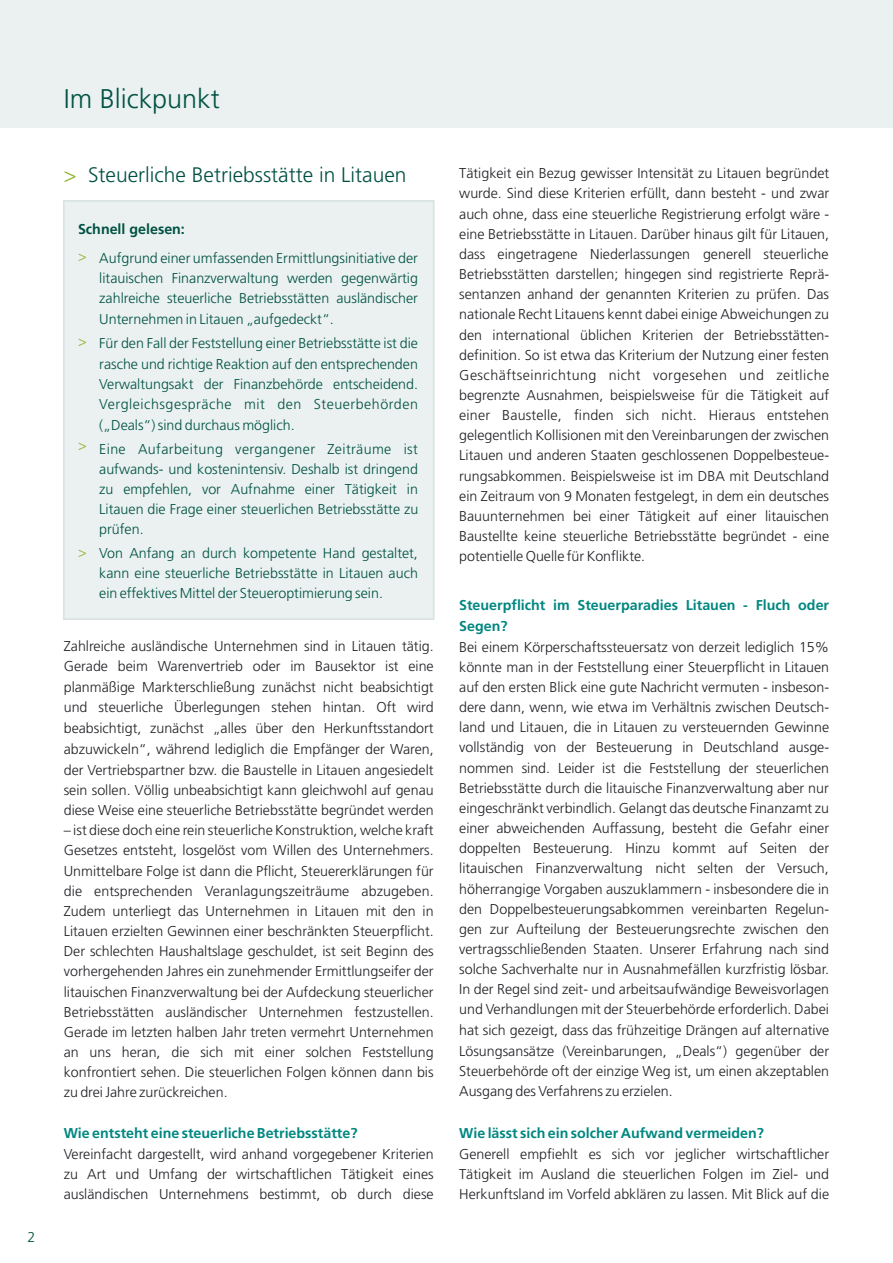
<style>
.page{position:relative;width:893px;height:1263px;background:#fff}
.page>*{position:absolute;margin:0;border:0;box-sizing:border-box;transform-origin:0 0}
.t1{font:27px "Rim Frutiger";color:#005143}
.t2{font:21px "Rim Frutiger";color:#005143}
.t3{font:14.25px/20.1px "Rim Frutiger";color:#212126;text-align:justify}
.t4{font:14.25px/20.1px "Rim Frutiger";color:#005143;text-align:justify}
.t5{font:700 14.25px/21.1px "Rim Frutiger";color:#008780}
.t6{font:14.25px "Rim Frutiger";color:#8fb530}
.s1{color:#8fb530}
.s2{font-weight:700}
.s3{font-family:"Frutiger";font-weight:300}
</style>
<div class="page">
<div style="left:63px;top:200px;width:372px;height:420px;background:#eaf1f0;border:2px solid #d8e4e2"></div>
<div style="left:0;top:0;width:893px;height:128px;background:#eaf1f0"></div>
<p class="t4" style="left:28px;top:1228px;width:9px">2</p>
<h1 class="t1" style="left:64px;top:86px;width:158px">Im Blickpunkt</h1>
<h2 class="t2" style="left:64px;top:165px;width:344px"><span class="s1">&gt;</span> Steuerliche Betriebsstätte in Litauen</h2>
<p class="t4" style="left:78px;top:215px;width:341px;line-height:29.2px"><span class="s2">Schnell gelesen:<br></span><span class="s1">&gt;</span> Aufgrund einer umfassenden Ermittlungsinitiative der</p>
<p class="t4" style="left:99px;top:269px;width:320px;line-height:20.5px">litauischen Finanzverwaltung werden gegenwärtig zahlreiche steuerliche Betriebsstätten ausländischer Unternehmen in Litauen <span class="s3">„</span>aufgedeckt<span class="s3">“</span>.</p>
<p class="t4" style="left:99px;top:334px;width:320px">Für den Fall der Feststellung einer Betriebsstätte ist die rasche und richtige Reaktion auf den entsprechenden Verwaltungsakt der Finanzbehörde entscheidend.<br>Vergleichsgespräche mit den Steuerbehörden (<span class="s3">„</span>Deals<span class="s3">“</span>) sind durchaus möglich.</p>
<p class="t4" style="left:99px;top:439px;width:321px">Eine Aufarbeitung vergangener Zeiträume ist aufwands- und kostenintensiv. Deshalb ist dringend zu empfehlen, vor Aufnahme einer Tätigkeit in Litauen die Frage einer steuerlichen Betriebsstätte zu prüfen.</p>
<p class="t4" style="left:99px;top:543px;width:320px">Von Anfang an durch kompetente Hand gestaltet, kann eine steuerliche Betriebsstätte in Litauen auch ein effektives Mittel der Steueroptimierung sein.</p>
<p class="t6" style="left:78px;top:334px;width:10px">&gt;</p>
<p class="t6" style="left:78px;top:438px;width:10px">&gt;</p>
<p class="t6" style="left:78px;top:545px;width:10px">&gt;</p>
<p class="t3" style="left:64px;top:637px;width:371px;line-height:20.5px">Zahlreiche ausländische Unternehmen sind in Litauen tätig.<br>Gerade beim Warenvertrieb oder im Bausektor ist eine planmäßige Markterschließung zunächst nicht beabsichtigt und steuerliche Überlegungen stehen hintan. Oft wird beabsichtigt, zunächst <span class="s3">„</span>alles über den Herkunftsstandort abzuwickeln<span class="s3">“</span>, während lediglich die Empfänger der Waren, der Vertriebspartner bzw. die Baustelle in Litauen angesiedelt sein sollen. Völlig unbeabsichtigt kann gleichwohl auf genau diese Weise eine steuerliche Betriebsstätte begründet werden</p>
<p class="t3" style="left:64px;top:821px;width:371px">– ist diese doch eine rein steuerliche Konstruktion, welche kraft Gesetzes entsteht, losgelöst vom Willen des Unternehmers.<br>Unmittelbare Folge ist dann die Pflicht, Steuererklärungen für die entsprechenden Veranlagungszeiträume abzugeben.<br>Zudem unterliegt das Unternehmen in Litauen mit den in Litauen erzielten Gewinnen einer beschränkten Steuerpflicht.<br>Der schlechten Haushaltslage geschuldet, ist seit Beginn des vorhergehenden Jahres ein zunehmender Ermittlungseifer der litauischen Finanzverwaltung bei der Aufdeckung steuerlicher Betriebsstätten ausländischer Unternehmen festzustellen.<br>Gerade im letzten halben Jahr treten vermehrt Unternehmen an uns heran, die sich mit einer solchen Feststellung konfrontiert sehen. Die steuerlichen Folgen können dann bis zu drei Jahre zurückreichen.</p>
<p class="t5" style="left:64px;top:1123px;width:295px">Wie entsteht eine steuerliche Betriebsstätte?</p>
<p class="t3" style="left:64px;top:1144px;width:371px">Vereinfacht dargestellt, wird anhand vorgegebener Kriterien zu Art und Umfang der wirtschaftlichen Tätigkeit eines ausländischen Unternehmens bestimmt, ob durch diese</p>
<p class="t3" style="left:459px;top:164px;width:371px">Tätigkeit ein Bezug gewisser Intensität zu Litauen begründet wurde. Sind diese Kriterien erfüllt, dann besteht - und zwar auch ohne, dass eine steuerliche Registrierung erfolgt wäre - eine Betriebsstätte in Litauen. Darüber hinaus gilt für Litauen, dass eingetragene Niederlassungen generell steuerliche Betriebsstätten darstellen; hingegen sind registrierte Reprä&shy;sentanzen anhand der genannten Kriterien zu prüfen. Das nationale Recht Litauens kennt dabei einige Abweichungen zu den international üblichen Kriterien der Betriebsstätten&shy;definition. So ist etwa das Kriterium der Nutzung einer festen Geschäftseinrichtung nicht vorgesehen und zeitliche begrenzte Ausnahmen, beispielsweise für die Tätigkeit auf einer Baustelle, finden sich nicht. Hieraus entstehen gelegentlich Kollisionen mit den Vereinbarungen der zwischen Litauen und anderen Staaten geschlossenen Doppelbesteue&shy;rungsabkommen. Beispielsweise ist im DBA mit Deutschland ein Zeitraum von 9 Monaten festgelegt, in dem ein deutsches Bauunternehmen bei einer Tätigkeit auf einer litauischen Baustellte keine steuerliche Betriebsstätte begründet - eine potentielle Quelle für Konflikte.</p>
<p class="t5" style="left:459px;top:595px;width:371px">Steuerpflicht im Steuerparadies Litauen - Fluch oder<br>Segen?</p>
<p class="t3" style="left:459px;top:637px;width:371px">Bei einem Körperschaftssteuersatz von derzeit lediglich 15% könnte man in der Feststellung einer Steuerpflicht in Litauen auf den ersten Blick eine gute Nachricht vermuten - insbeson&shy;dere dann, wenn, wie etwa im Verhältnis zwischen Deutsch&shy;land und Litauen, die in Litauen zu versteuernden Gewinne vollständig von der Besteuerung in Deutschland ausge&shy;nommen sind. Leider ist die Feststellung der steuerlichen Betriebsstätte durch die litauische Finanzverwaltung aber nur eingeschränkt verbindlich. Gelangt das deutsche Finanzamt zu einer abweichenden Auffassung, besteht die Gefahr einer doppelten Besteuerung. Hinzu kommt auf Seiten der litauischen Finanzverwaltung nicht selten der Versuch, höherrangige Vorgaben auszuklammern - insbesondere die in den Doppelbesteuerungsabkommen vereinbarten Regelun&shy;gen zur Aufteilung der Besteuerungsrechte zwischen den vertragsschließenden Staaten. Unserer Erfahrung nach sind solche Sachverhalte nur in Ausnahmefällen kurzfristig lösbar.<br>In der Regel sind zeit- und arbeitsaufwändige Beweisvorlagen und Verhandlungen mit der Steuerbehörde erforderlich. Dabei hat sich gezeigt, dass das frühzeitige Drängen auf alternative Lösungsansätze (Vereinbarungen, <span class="s3">„</span>Deals<span class="s3">“</span>) gegenüber der Steuerbehörde oft der einzige Weg ist, um einen akzeptablen Ausgang des Verfahrens zu erzielen.</p>
<p class="t5" style="left:459px;top:1123px;width:306px">Wie lässt sich ein solcher Aufwand vermeiden?</p>
<p class="t3" style="left:459px;top:1144px;width:371px">Generell empfiehlt es sich vor jeglicher wirtschaftlicher Tätigkeit im Ausland die steuerlichen Folgen im Ziel- und Herkunftsland im Vorfeld abklären zu lassen. Mit Blick auf die</p>
</div>
